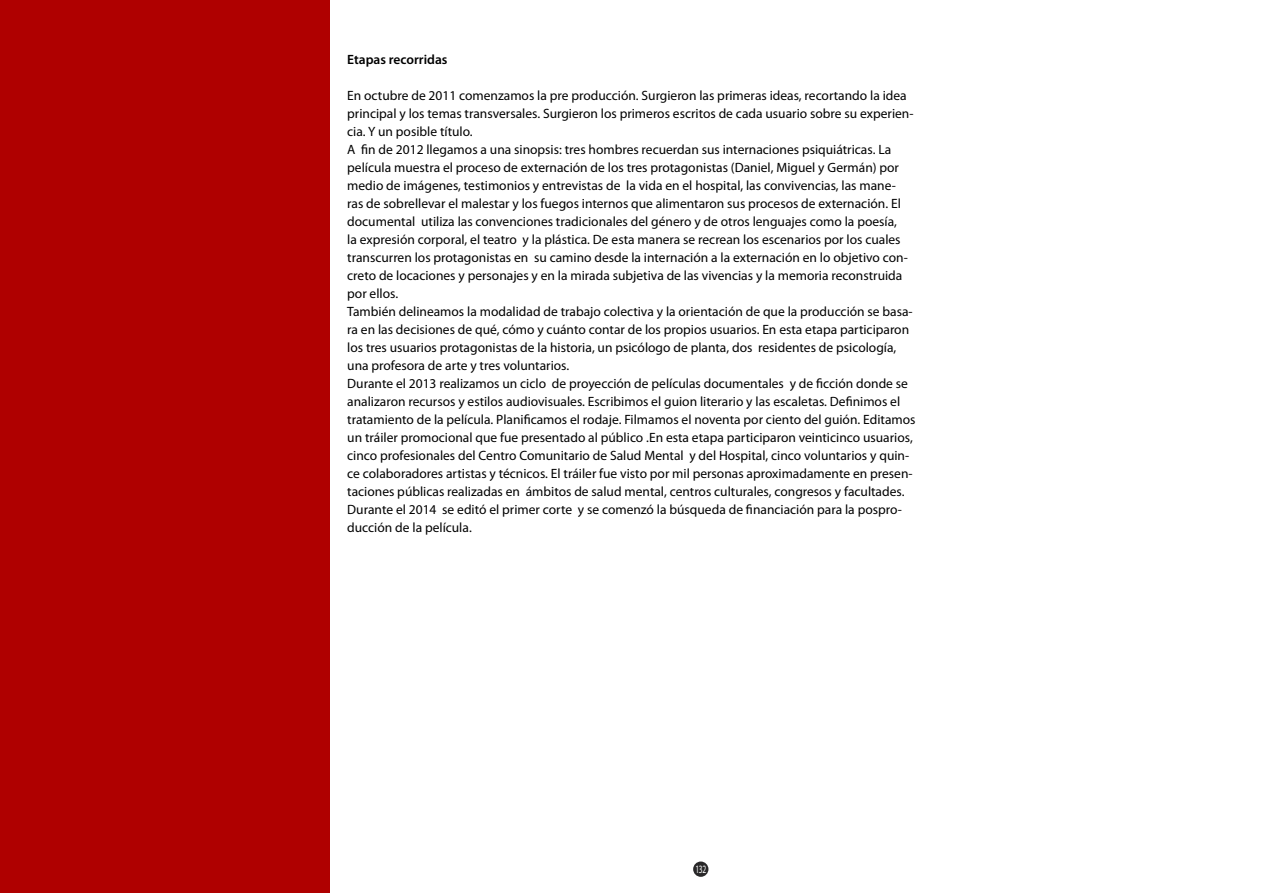
<style>
.page{position:relative;width:1263px;height:893px;background:#fff}
.page>*{position:absolute;margin:0;border:0;box-sizing:border-box;transform-origin:0 0}
.t1{font:13.5px/18px "Myriad Pro";color:#000}
.t2{font:600 13.5px "Myriad Pro";color:#000}
.t3{font:11.25px "Myriad Pro";color:#fff;scale:.67 1}
</style>
<div class="page">
<div style="left:693px;top:861px;width:15px;height:16px;background:#292829;border-radius:50%"></div>
<div style="left:0;top:0;width:329px;height:893px;background:#af0000"></div>
<p class="t2" style="left:347px;top:51px;width:102px">Etapas recorridas</p>
<p class="t1" style="left:347px;top:86px;width:570px">En octubre de 2011 comenzamos la pre producción. Surgieron las primeras ideas, recortando la idea principal y los temas transversales. Surgieron los primeros escritos de cada usuario sobre su experien&shy;cia. Y un posible título.<br>A fin de 2012 llegamos a una sinopsis: tres hombres recuerdan sus internaciones psiquiátricas. La película muestra el proceso de externación de los tres protagonistas (Daniel, Miguel y Germán) por medio de imágenes, testimonios y entrevistas de la vida en el hospital, las convivencias, las mane&shy;ras de sobrellevar el malestar y los fuegos internos que alimentaron sus procesos de externación. El documental utiliza las convenciones tradicionales del género y de otros lenguajes como la poesía,<br>la expresión corporal, el teatro y la plástica. De esta manera se recrean los escenarios por los cuales transcurren los protagonistas en su camino desde la internación a la externación en lo objetivo con&shy;creto de locaciones y personajes y en la mirada subjetiva de las vivencias y la memoria reconstruida por ellos.<br>También delineamos la modalidad de trabajo colectiva y la orientación de que la producción se basa&shy;ra en las decisiones de qué, cómo y cuánto contar de los propios usuarios. En esta etapa participaron los tres usuarios protagonistas de la historia, un psicólogo de planta, dos residentes de psicología, una profesora de arte y tres voluntarios.<br>Durante el 2013 realizamos un ciclo de proyección de películas documentales y de ficción donde se analizaron recursos y estilos audiovisuales. Escribimos el guion literario y las escaletas. Definimos el tratamiento de la película. Planificamos el rodaje. Filmamos el noventa por ciento del guión. Editamos un tráiler promocional que fue presentado al público .En esta etapa participaron veinticinco usuarios, cinco profesionales del Centro Comunitario de Salud Mental y del Hospital, cinco voluntarios y quin&shy;ce colaboradores artistas y técnicos. El tráiler fue visto por mil personas aproximadamente en presen&shy;taciones públicas realizadas en ámbitos de salud mental, centros culturales, congresos y facultades.<br>Durante el 2014 se editó el primer corte y se comenzó la búsqueda de financiación para la pospro&shy;ducción de la película.</p>
<p class="t3" style="left:695px;top:862px;width:18px">132</p>
</div>
